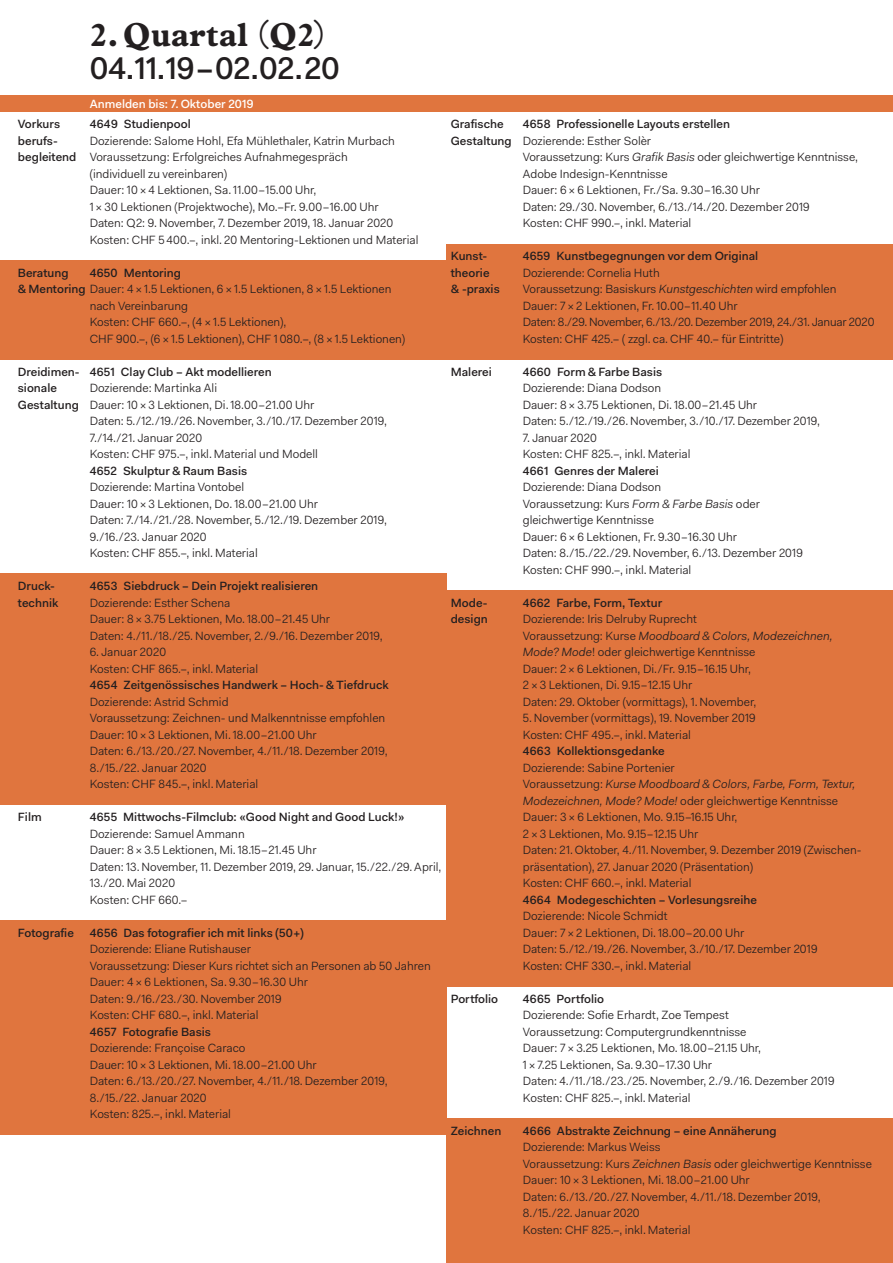
<style>
.page{position:relative;width:893px;height:1263px;background:#fff}
.page>*{position:absolute;margin:0;border:0;box-sizing:border-box;transform-origin:0 0}
.t1{font:700 33px "Index FF";color:#231f20}
.t2{font:500 31.5px "Fakt Pro";letter-spacing:-.005em;color:#231f20}
.t3{font:12px/16.5px "Fakt Pro Blond";color:#231f20}
.t4{font:500 12px/16.5px "Fakt Pro";color:#231f20}
.t5{font:500 12px "Fakt Pro";color:#fff}
.s1{font-family:"Fakt Pro";font-weight:500}
.s2{font-style:italic}
</style>
<div class="page">
<div style="left:0;top:574px;width:446px;height:231px;background:#e0753e"></div>
<div style="left:0;top:95px;width:892px;height:17px;background:#e0753e"></div>
<div style="left:0;top:260px;width:446px;height:99px;background:#e0753e"></div>
<div style="left:0;top:920px;width:446px;height:215px;background:#e0753e"></div>
<div style="left:446px;top:244px;width:446px;height:115px;background:#e0753e"></div>
<div style="left:446px;top:590px;width:446px;height:396px;background:#e0753e"></div>
<div style="left:446px;top:1118px;width:446px;height:145px;background:#e0753e"></div>
<h1 class="t1" style="left:90px;top:15px;width:238px">2.Quartal (Q2)</h1>
<h2 class="t2" style="left:90px;top:47px;width:251px">04.11.19–02.02.20</h2>
<p class="t5" style="left:90px;top:96px;width:165px">Anmelden bis: 7. Oktober 2019</p>
<p class="t4" style="left:90px;top:116px;width:103px">4649 Studienpool</p>
<p class="t3" style="left:90px;top:132px;width:330px">Dozierende: Salome Hohl, Efa Mühlethaler, Katrin Murbach Voraussetzung: Erfolgreiches Aufnahmegespräch<br>(individuell zu vereinbaren)<br>Dauer: 10 × 4 Lektionen, Sa. 11.00–15.00 Uhr,<br>1 × 30 Lektionen (Projektwoche), Mo.–Fr. 9.00–16.00 Uhr<br>Daten: Q2: 9. November, 7. Dezember 2019, 18. Januar 2020<br>Kosten: CHF 5 400.–, inkl. 20 Mentoring-Lektionen und Material</p>
<p class="t4" style="left:90px;top:264px;width:93px">4650 Mentoring</p>
<p class="t3" style="left:90px;top:281px;width:317px;text-indent:-72px"><span class="s1">&amp; Mentoring</span> Dauer: 4 × 1.5 Lektionen, 6 × 1.5 Lektionen, 8 × 1.5 Lektionen nach Vereinbarung<br>Kosten: CHF 660.–, (4 × 1.5 Lektionen),<br>CHF 900.–, (6 × 1.5 Lektionen), CHF 1 080.–, (8 × 1.5 Lektionen)</p>
<p class="t4" style="left:90px;top:363px;width:183px">4651 Clay Club – Akt modellieren</p>
<p class="t3" style="left:90px;top:380px;width:299px">Dozierende: Martinka Ali<br>Dauer: 10 × 3 Lektionen, Di. 18.00–21.00 Uhr<br>Daten: 5./12./19./26. November, 3./10./17. Dezember 2019, 7./14./21. Januar 2020<br>Kosten: CHF 975.–, inkl. Material und Modell</p>
<p class="t4" style="left:90px;top:462px;width:159px">4652 Skulptur &amp; Raum Basis</p>
<p class="t3" style="left:90px;top:479px;width:299px">Dozierende: Martina Vontobel<br>Dauer: 10 × 3 Lektionen, Do. 18.00–21.00 Uhr<br>Daten: 7./14./21./28. November, 5./12./19. Dezember 2019, 9./16./23. Januar 2020<br>Kosten: CHF 855.–, inkl. Material</p>
<p class="t4" style="left:90px;top:578px;width:230px">4653 Siebdruck – Dein Projekt realisieren</p>
<p class="t3" style="left:90px;top:594px;width:294px">Dozierende: Esther Schena<br>Dauer: 8 × 3.75 Lektionen, Mo. 18.00–21.45 Uhr<br>Daten: 4./11./18./25. November, 2./9./16. Dezember 2019,</p>
<p class="t3" style="left:90px;top:644px;width:170px">6. Januar 2020<br>Kosten: CHF 865.–, inkl. Material</p>
<p class="t4" style="left:90px;top:677px;width:300px">4654 Zeitgenössisches Handwerk – Hoch- &amp; Tiefdruck</p>
<p class="t3" style="left:90px;top:693px;width:299px">Dozierende: Astrid Schmid<br>Voraussetzung: Zeichnen- und Malkenntnisse empfohlen Dauer: 10 × 3 Lektionen, Mi. 18.00–21.00 Uhr<br>Daten: 6./13./20./27. November, 4./11./18. Dezember 2019, 8./15./22. Januar 2020<br>Kosten: CHF 845.–, inkl. Material</p>
<p class="t4" style="left:90px;top:809px;width:316px">4655 Mittwochs-Filmclub: «Good Night and Good Luck!»</p>
<p class="t3" style="left:90px;top:825px;width:353px">Dozierende: Samuel Ammann<br>Dauer: 8 × 3.5 Lektionen, Mi. 18.15–21.45 Uhr<br>Daten: 13. November, 11. Dezember 2019, 29. Januar, 15./22./29. April, 13./20. Mai 2020<br>Kosten: CHF 660.–</p>
<p class="t4" style="left:90px;top:924px;width:215px">4656 Das fotografier ich mit links (50+)</p>
<p class="t3" style="left:90px;top:941px;width:342px">Dozierende: Eliane Rutishauser<br>Voraussetzung: Dieser Kurs richtet sich an Personen ab 50 Jahren Dauer: 4 × 6 Lektionen, Sa. 9.30–16.30 Uhr<br>Daten: 9./16./23./30. November 2019<br>Kosten: CHF 680.–, inkl. Material</p>
<p class="t4" style="left:90px;top:1023px;width:123px">4657 Fotografie Basis</p>
<p class="t3" style="left:90px;top:1040px;width:299px">Dozierende: Françoise Caraco<br>Dauer: 10 × 3 Lektionen, Mi. 18.00–21.00 Uhr<br>Daten: 6./13./20./27. November, 4./11./18. Dezember 2019, 8./15./22. Januar 2020<br>Kosten: 825.–, inkl. Material</p>
<p class="t4" style="left:18px;top:116px;width:60px">Vorkurs berufs&shy;begleitend</p>
<p class="t4" style="left:18px;top:264px;width:52px">Beratung</p>
<p class="t4" style="left:18px;top:363px;width:63px">Dreidimen&shy;sionale<br>Gestaltung</p>
<p class="t4" style="left:18px;top:578px;width:42px">Druck&shy;technik</p>
<p class="t4" style="left:18px;top:809px;width:25px">Film</p>
<p class="t4" style="left:18px;top:924px;width:58px">Fotografie</p>
<p class="t4" style="left:451px;top:116px;width:63px">Grafische<br>Gestaltung</p>
<p class="t4" style="left:451px;top:248px;width:51px">Kunst&shy;theorie &amp; -praxis</p>
<p class="t4" style="left:451px;top:363px;width:43px">Malerei</p>
<p class="t4" style="left:451px;top:594px;width:39px">Mode&shy;design</p>
<p class="t4" style="left:451px;top:990px;width:49px">Portfolio</p>
<p class="t4" style="left:451px;top:1122px;width:52px">Zeichnen</p>
<p class="t4" style="left:523px;top:116px;width:209px">4658 Professionelle Layouts erstellen</p>
<p class="t3" style="left:523px;top:132px;width:337px">Dozierende: Esther Solèr<br>Voraussetzung: Kurs <span class="s2">Grafik Basis</span> oder gleichwertige Kenntnisse, Adobe Indesign-Kenntnisse<br>Dauer: 6 × 6 Lektionen, Fr./Sa. 9.30–16.30 Uhr<br>Daten: 29./30. November, 6./13./14./20. Dezember 2019<br>Kosten: CHF 990.–, inkl. Material</p>
<p class="t4" style="left:523px;top:248px;width:237px">4659 Kunstbegegnungen vor dem Original</p>
<p class="t3" style="left:523px;top:264px;width:353px">Dozierende: Cornelia Huth<br>Voraussetzung: Basiskurs <span class="s2">Kunstgeschichten</span> wird empfohlen<br>Dauer: 7 × 2 Lektionen, Fr. 10.00–11.40 Uhr<br>Daten: 8./29.November, 6./13./20.Dezember 2019, 24./31. Januar 2020<br>Kosten: CHF 425.– ( zzgl. ca. CHF 40.– für Eintritte)</p>
<p class="t4" style="left:523px;top:363px;width:141px">4660 Form &amp; Farbe Basis</p>
<p class="t3" style="left:523px;top:380px;width:299px">Dozierende: Diana Dodson<br>Dauer: 8 × 3.75 Lektionen, Di. 18.00–21.45 Uhr<br>Daten: 5./12./19./26. November, 3./10./17. Dezember 2019,</p>
<p class="t3" style="left:523px;top:429px;width:169px">7. Januar 2020<br>Kosten: CHF 825.–, inkl. Material</p>
<p class="t4" style="left:523px;top:462px;width:138px">4661 Genres der Malerei</p>
<p class="t3" style="left:523px;top:479px;width:282px">Dozierende: Diana Dodson<br>Voraussetzung: Kurs <span class="s2">Form &amp; Farbe Basis</span> oder gleichwertige Kenntnisse<br>Dauer: 6 × 6 Lektionen, Fr. 9.30–16.30 Uhr<br>Daten: 8./15./22./29. November, 6./13. Dezember 2019<br>Kosten: CHF 990.–, inkl. Material</p>
<p class="t4" style="left:523px;top:594px;width:141px">4662 Farbe, Form, Textur</p>
<p class="t3" style="left:523px;top:611px;width:311px">Dozierende: Iris Delruby Ruprecht<br>Voraussetzung: Kurse <span class="s2">Moodboard &amp; Colors, Modezeichnen, Mode? Mode</span>! oder gleichwertige Kenntnisse<br>Dauer: 2 × 6 Lektionen, Di./Fr. 9.15–16.15 Uhr,<br>2 × 3 Lektionen, Di. 9.15–12.15 Uhr<br>Daten: 29. Oktober (vormittags), 1. November,</p>
<p class="t3" style="left:523px;top:710px;width:234px">5. November (vormittags), 19. November 2019<br>Kosten: CHF 495.–, inkl. Material</p>
<p class="t4" style="left:523px;top:743px;width:144px">4663 Kollektionsgedanke</p>
<p class="t3" style="left:523px;top:759px;width:340px">Dozierende: Sabine Portenier<br>Voraussetzung: <span class="s2">Kurse Moodboard &amp; Colors, Farbe, Form, Textur, Modezeichnen, Mode? Mode!</span> oder gleichwertige Kenntnisse Dauer: 3 × 6 Lektionen, Mo. 9.15–16.15 Uhr,<br>2 × 3 Lektionen, Mo. 9.15–12.15 Uhr<br>Daten: 21. Oktober, 4./11. November, 9. Dezember 2019 (Zwischen&shy;präsentation), 27. Januar 2020 (Präsentation)<br>Kosten: CHF 660.–, inkl. Material</p>
<p class="t4" style="left:523px;top:891px;width:236px">4664 Modegeschichten – Vorlesungsreihe</p>
<p class="t3" style="left:523px;top:908px;width:296px">Dozierende: Nicole Schmidt<br>Dauer: 7 × 2 Lektionen, Di. 18.00–20.00 Uhr<br>Daten: 5./12./19./26. November, 3./10./17. Dezember 2019<br>Kosten: CHF 330.–, inkl. Material</p>
<p class="t4" style="left:523px;top:990px;width:83px">4665 Portfolio</p>
<p class="t3" style="left:523px;top:1007px;width:313px">Dozierende: Sofie Erhardt, Zoe Tempest<br>Voraussetzung: Computergrundkenntnisse<br>Dauer: 7 × 3.25 Lektionen, Mo. 18.00–21.15 Uhr,<br>1 × 7.25 Lektionen, Sa. 9.30–17.30 Uhr<br>Daten: 4./11./18./23./25. November, 2./9./16. Dezember 2019<br>Kosten: CHF 825.–, inkl. Material</p>
<p class="t4" style="left:523px;top:1122px;width:255px">4666 Abstrakte Zeichnung – eine Annäherung</p>
<p class="t3" style="left:523px;top:1139px;width:351px">Dozierende: Markus Weiss<br>Voraussetzung: Kurs <span class="s2">Zeichnen Basis</span> oder gleichwertige Kenntnisse Dauer: 10 × 3 Lektionen, Mi. 18.00–21.00 Uhr<br>Daten: 6./13./20./27. November, 4./11./18. Dezember 2019, 8./15./22. Januar 2020<br>Kosten: CHF 825.–, inkl. Material</p>
</div>
